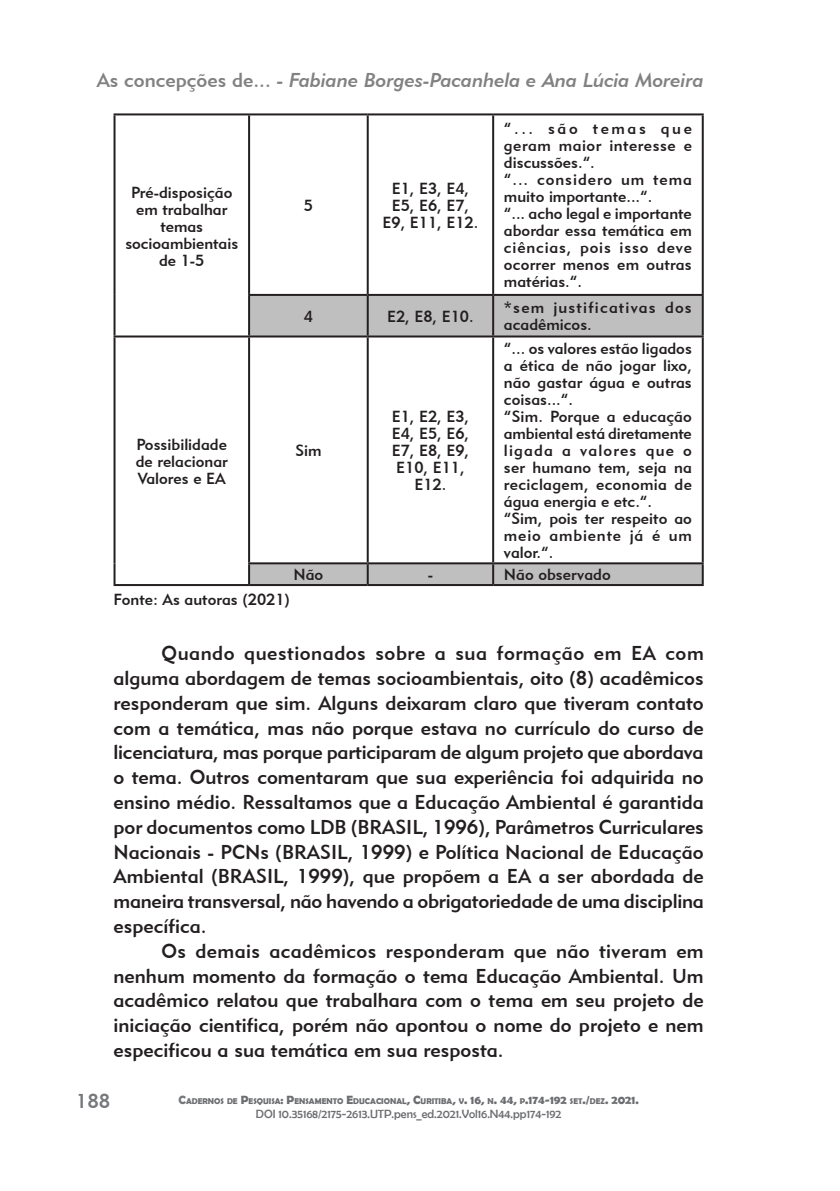
<style>
.page{position:relative;width:840px;height:1191px;background:#fff}
.page>*{position:absolute;margin:0;border:0;box-sizing:border-box;transform-origin:0 0}
.cad_pesq_corpo_do_te{font:20px/24.8px "Geometric 415 BT Medium A";color:#231f20;text-align:justify}
.t1{font:20px "Geometric 415 BT Medium Italic A";color:#808180}
.t2{font:20px "Geometric 415 BT Medium A";color:#76787b}
.cad_pesq_corpo_do_te-2{font:16px/17px "Geometric 415 BT Medium A";color:#231f20;text-align:justify}
.cad_pesq_corpo_do_te-3{font:16px/17px "Geometric 415 BT Medium A";letter-spacing:.07em;color:#231f20}
.cad_pesq_legenda{font:16px "Geometric 415 BT Medium A";color:#231f20}
.t3{font:12px "Berlin Sans FB";color:#6c6d70}
.t4{font:700 8.4px "Berlin Sans FB Demi";color:#6c6d70}
.s1{font-family:"Geometric 415 BT Medium A"}
.s2{font-size:12px;color:#76787b}
.s3{font-size:12px}
</style>
<div class="page">
<svg style="left:250px;top:296px;width:451px;height:288px"></svg>
<hr style="left:113px;top:113px;width:136px;height:2px;background:#231f20">
<hr style="left:249px;top:113px;width:118px;height:2px;background:#231f20">
<hr style="left:367px;top:113px;width:126px;height:2px;background:#231f20">
<hr style="left:493px;top:113px;width:210px;height:2px;background:#231f20">
<hr style="left:248px;top:294px;width:119px;height:2px;background:#231f20">
<hr style="left:367px;top:294px;width:126px;height:2px;background:#231f20">
<hr style="left:493px;top:294px;width:210px;height:2px;background:#231f20">
<hr style="left:113px;top:335px;width:136px;height:2px;background:#231f20">
<hr style="left:249px;top:335px;width:118px;height:2px;background:#231f20">
<hr style="left:367px;top:335px;width:126px;height:2px;background:#231f20">
<hr style="left:493px;top:335px;width:210px;height:2px;background:#231f20">
<hr style="left:248px;top:562px;width:119px;height:2px;background:#231f20">
<hr style="left:367px;top:562px;width:126px;height:2px;background:#231f20">
<hr style="left:493px;top:562px;width:210px;height:2px;background:#231f20">
<hr style="left:113px;top:584px;width:136px;height:2px;background:#231f20">
<hr style="left:249px;top:584px;width:118px;height:2px;background:#231f20">
<hr style="left:367px;top:584px;width:126px;height:2px;background:#231f20">
<hr style="left:493px;top:584px;width:210px;height:2px;background:#231f20">
<hr style="left:113px;top:115px;width:2px;height:180px;background:#231f20">
<hr style="left:113px;top:295px;width:2px;height:40px;background:#231f20">
<hr style="left:113px;top:337px;width:2px;height:226px;background:#231f20">
<hr style="left:113px;top:563px;width:2px;height:21px;background:#231f20">
<hr style="left:248px;top:115px;width:2px;height:179px;background:#231f20">
<hr style="left:366px;top:115px;width:2px;height:179px;background:#231f20">
<hr style="left:492px;top:115px;width:2px;height:179px;background:#231f20">
<hr style="left:701px;top:115px;width:2px;height:179px;background:#231f20">
<hr style="left:248px;top:296px;width:2px;height:39px;background:#231f20">
<hr style="left:366px;top:296px;width:2px;height:39px;background:#231f20">
<hr style="left:492px;top:296px;width:2px;height:39px;background:#231f20">
<hr style="left:701px;top:296px;width:2px;height:39px;background:#231f20">
<hr style="left:248px;top:337px;width:2px;height:225px;background:#231f20">
<hr style="left:366px;top:337px;width:2px;height:225px;background:#231f20">
<hr style="left:492px;top:337px;width:2px;height:225px;background:#231f20">
<hr style="left:701px;top:337px;width:2px;height:225px;background:#231f20">
<hr style="left:248px;top:564px;width:2px;height:20px;background:#231f20">
<hr style="left:366px;top:564px;width:2px;height:20px;background:#231f20">
<hr style="left:492px;top:564px;width:2px;height:20px;background:#231f20">
<hr style="left:701px;top:564px;width:2px;height:20px;background:#231f20">
<p class="t1" style="left:97px;top:68px;width:608px"><span class="s1">As concepções de... -</span> Fabiane Borges-Pacanhela e Ana Lúcia Moreira</p>
<p class="cad_pesq_corpo_do_te-2" style="left:125px;top:183px;width:114px;text-align:center">Pré-disposição em trabalhar temas socioambientais de 1-5</p>
<p class="cad_pesq_corpo_do_te-2" style="left:303px;top:196px;width:11px">5</p>
<p class="cad_pesq_corpo_do_te-2" style="left:382px;top:179px;width:97px;text-align:center">E1, E3, E4,<br>E5, E6, E7,<br>E9, E11, E12.</p>
<p class="cad_pesq_corpo_do_te-2" style="left:503px;top:120px;width:189px">“... são temas que geram maior interesse e discussões.”.</p>
<p class="cad_pesq_corpo_do_te-2" style="left:503px;top:171px;width:189px">“... considero um tema muito importante...”.</p>
<p class="cad_pesq_corpo_do_te-2" style="left:503px;top:205px;width:189px">“... acho legal e importante abordar essa temática em ciências, pois isso deve ocorrer menos em outras matérias.”.</p>
<p class="cad_pesq_corpo_do_te-2" style="left:303px;top:307px;width:11px">4</p>
<p class="cad_pesq_corpo_do_te-2" style="left:387px;top:307px;width:88px">E2, E8, E10.</p>
<p class="cad_pesq_corpo_do_te-3" style="left:503px;top:299px;width:189px">*sem justificativas dos acadêmicos.</p>
<p class="cad_pesq_corpo_do_te-2" style="left:136px;top:435px;width:93px">Possibilidade de relacionar Valores e EA</p>
<p class="cad_pesq_corpo_do_te-2" style="left:295px;top:442px;width:28px">Sim</p>
<p class="cad_pesq_corpo_do_te-2" style="left:391px;top:408px;width:79px;text-align:center">E1, E2, E3,<br>E4, E5, E6,<br>E7, E8, E9,<br>E10, E11,<br>E12.</p>
<p class="cad_pesq_corpo_do_te-2" style="left:503px;top:340px;width:189px">“... os valores estão ligados a ética de não jogar lixo, não gastar água e outras coisas...”.</p>
<p class="cad_pesq_corpo_do_te-2" style="left:503px;top:408px;width:189px">“Sim. Porque a educação ambiental está diretamente ligada a valores que o ser humano tem, seja na reciclagem, economia de água energia e etc.”.</p>
<p class="cad_pesq_corpo_do_te-2" style="left:503px;top:510px;width:189px">“Sim, pois ter respeito ao meio ambiente já é um valor.”.</p>
<p class="cad_pesq_corpo_do_te-2" style="left:293px;top:566px;width:31px">Não</p>
<p class="cad_pesq_corpo_do_te-2" style="left:427px;top:566px;width:7px">-</p>
<p class="cad_pesq_corpo_do_te-2" style="left:503px;top:566px;width:108px">Não observado</p>
<p class="cad_pesq_legenda" style="left:113px;top:590px;width:178px">Fonte: As autoras (2021)</p>
<p class="cad_pesq_corpo_do_te" style="left:113px;top:640px;width:591px;text-indent:48px">Quando questionados sobre a sua formação em EA com alguma abordagem de temas socioambientais, oito (8) acadêmicos responderam que sim. Alguns deixaram claro que tiveram contato com a temática, mas não porque estava no currículo do curso de licenciatura, mas porque participaram de algum projeto que abordava o tema. Outros comentaram que sua experiência foi adquirida no ensino médio. Ressaltamos que a Educação Ambiental é garantida por documentos como LDB (BRASIL, 1996), Parâmetros Curriculares Nacionais - PCNs (BRASIL, 1999) e Política Nacional de Educação Ambiental (BRASIL, 1999), que propõem a EA a ser abordada de maneira transversal, não havendo a obrigatoriedade de uma disciplina específica.</p>
<p class="cad_pesq_corpo_do_te" style="left:113px;top:938px;width:591px;text-indent:48px">Os demais acadêmicos responderam que não tiveram em nenhum momento da formação o tema Educação Ambiental. Um acadêmico relatou que trabalhara com o tema em seu projeto de iniciação cientifica, porém não apontou o nome do projeto e nem especificou a sua temática em sua resposta.</p>
<p class="t2" style="left:76px;top:1088px;width:36px">188</p>
<p class="t4" style="left:178px;top:1096px;width:461px"><span class="s2">C</span>ADERNOS DE <span class="s3">P</span>ESQUISA<span class="s3">: P</span>ENSAMENTO <span class="s3">E</span>DUCACIONAL<span class="s3">, C</span>URITIBA<span class="s3">,</span> V<span class="s3">. 16,</span> N<span class="s3">. 44,</span> P<span class="s3">.174-192</span> SET<span class="s3">./</span>DEZ<span class="s3">. 2021.</span></p>
<p class="t3" style="left:256px;top:1107px;width:307px">DOI 10.35168/2175-2613.UTP.pens_ed.2021.Vol16.N44.pp174-192</p>
</div>
